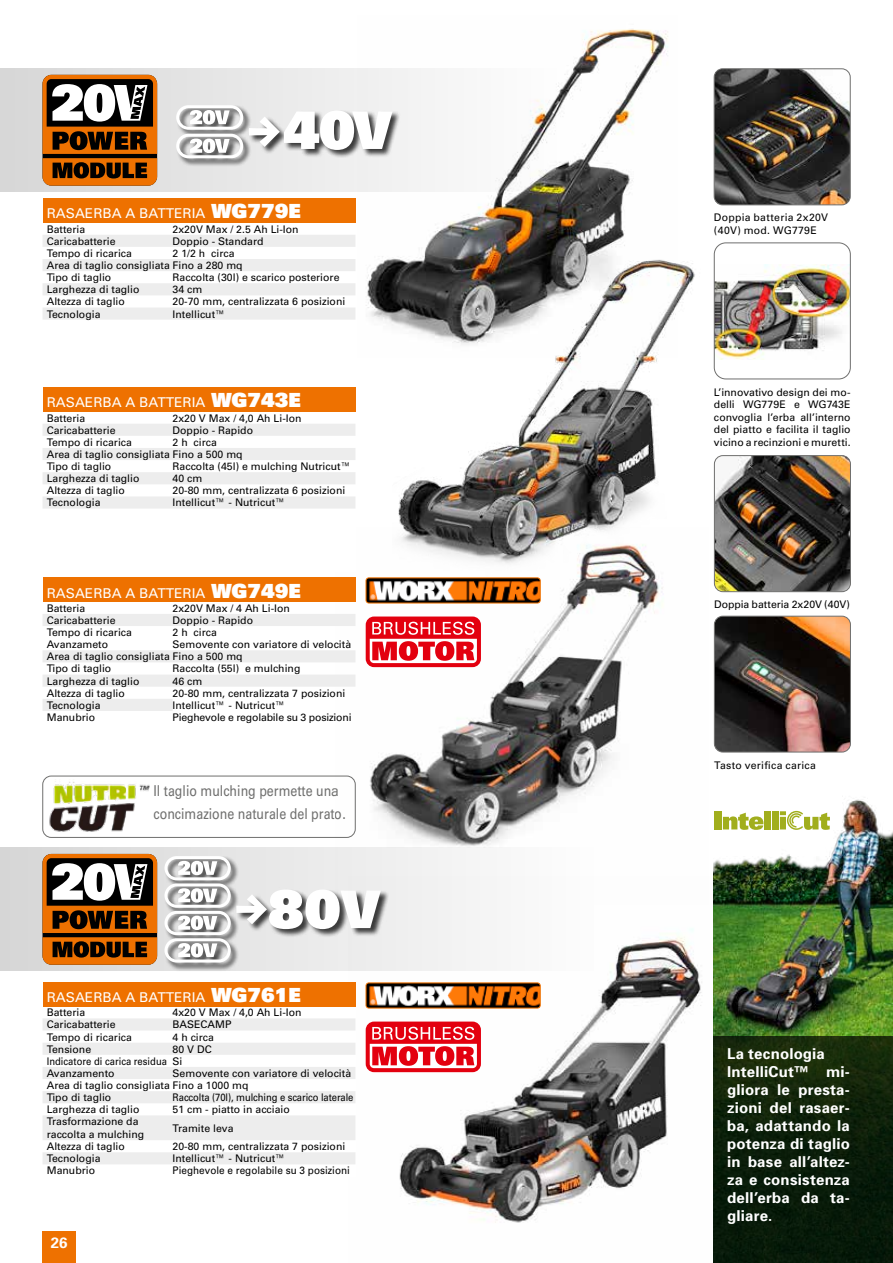
<style>
.page{position:relative;width:893px;height:1263px;background:#fff}
.page>*{position:absolute;margin:0;border:0;box-sizing:border-box;transform-origin:0 0}
.t1{font:700 15px/18px "Univers";letter-spacing:.015em;color:#fff}
.t2{font:15px/22.5px "Univers";color:#6f6f6e;scale:.83 1}
.t3{font:13.5px "Univers";color:#fff}
.t4{font:10.5px/12.1px "Univers";color:#000}
.t5{font:10.5px/12.6px "Univers";letter-spacing:.025em;color:#000}
.t6{font:10.5px "Univers";color:#000;scale:.9 1}
.t7{font:10.5px "Univers";letter-spacing:-.02em;color:#000}
.t8{font:10.5px "Univers";color:#000;scale:.95 1}
.s1{font-weight:900;font-size:19.5px}
</style>
<div class="page">
<img style="left:358px;top:29px;width:310px;height:297px">
<svg style="left:0;top:69px;width:557px;height:123px;fill:#efefef"></svg>
<svg style="left:43px;top:75px;width:114px;height:111px"></svg>
<div style="left:176px;top:105px;width:225px;height:62px;background:#000;opacity:.75"></div>
<svg style="left:176px;top:105px;width:67px;height:53px"></svg>
<svg style="left:249px;top:110px;width:144px;height:40px"></svg>
<img style="left:714px;top:799px;width:179px;height:237px">
<img style="left:42px;top:776px;width:108px;height:62px">
<div style="left:43px;top:776px;width:312px;height:62px;border:1px solid #6f6f6e;border-radius:9px"></div>
<svg style="left:0;top:848px;width:335px;height:123px;fill:#d8d8d8"></svg>
<svg style="left:43px;top:854px;width:114px;height:111px"></svg>
<div style="left:165px;top:856px;width:224px;height:115px;background:#000;opacity:.75"></div>
<svg style="left:164px;top:856px;width:184px;height:106px"></svg>
<img style="left:393px;top:234px;width:302px;height:294px">
<img style="left:335px;top:528px;width:328px;height:376px">
<img style="left:348px;top:877px;width:403px;height:386px">
<img style="left:714px;top:69px;width:136px;height:136px">
<div style="left:714px;top:69px;width:136px;height:136px;border:1px solid #6f6f6e;border-radius:9px"></div>
<img style="left:714px;top:456px;width:136px;height:136px">
<div style="left:714px;top:455px;width:137px;height:137px;border:1px solid #6f6f6e;border-radius:9px"></div>
<img style="left:714px;top:616px;width:136px;height:136px">
<div style="left:714px;top:616px;width:137px;height:136px;border:1px solid #6f6f6e;border-radius:9px"></div>
<img style="left:716px;top:265px;width:133px;height:94px">
<div style="left:714px;top:243px;width:137px;height:136px;border:1px solid #6f6f6e;border-radius:12px"></div>
<img style="left:366px;top:984px;width:173px;height:24px">
<div style="left:366px;top:982px;width:175px;height:26px;border:1px solid #ee7100;border-radius:3px"></div>
<img style="left:366px;top:579px;width:173px;height:24px">
<div style="left:366px;top:577px;width:175px;height:26px;border:1px solid #ee7100;border-radius:3px"></div>
<svg style="left:366px;top:616px;width:115px;height:51px"></svg>
<svg style="left:366px;top:1021px;width:115px;height:51px"></svg>
<div style="left:714px;top:1036px;width:179px;height:227px;background:linear-gradient(to bottom,#1a2c0b,#021408)"></div>
<div style="left:714px;top:811px;width:7px;height:18px;background:#a1ae1d"></div>
<svg style="left:723px;top:813px;width:40px;height:17px"></svg>
<div style="left:764px;top:811px;width:7px;height:18px;background:#a1ae1d"></div>
<div style="left:772px;top:811px;width:6px;height:18px;background:#a1ae1d"></div>
<svg style="left:780px;top:811px;width:50px;height:19px"></svg>
<div style="left:43px;top:387px;width:312px;height:184px;background:#fff"></div>
<div style="left:43px;top:387px;width:312px;height:25px;background:#ee7100"></div>
<svg style="left:43px;top:424px;width:312px;height:85px"></svg>
<div style="left:43px;top:198px;width:312px;height:25px;background:#ee7100"></div>
<svg style="left:43px;top:235px;width:312px;height:85px"></svg>
<div style="left:43px;top:577px;width:312px;height:25px;background:#ee7100"></div>
<div style="left:43px;top:614px;width:312px;height:12px;background:#ededed"></div>
<svg style="left:43px;top:650px;width:312px;height:61px"></svg>
<div style="left:43px;top:982px;width:312px;height:194px;background:#fff"></div>
<div style="left:43px;top:982px;width:312px;height:24px;background:#ee7100"></div>
<svg style="left:43px;top:1018px;width:312px;height:85px"></svg>
<svg style="left:43px;top:1115px;width:312px;height:49px"></svg>
<div style="left:43px;top:1231px;width:33px;height:32px;background:#ee7100"></div>
<p class="t3" style="left:47px;top:206px;width:256px">RASAERBA A BATTERIA <span class="s1">WG779E</span></p>
<p class="t4" style="left:47px;top:223px;width:40px">Batteria</p>
<p class="t4" style="left:173px;top:223px;width:128px">2x20V Max / 2.5 Ah Li-Ion</p>
<p class="t4" style="left:47px;top:235px;width:70px">Caricabatterie</p>
<p class="t4" style="left:173px;top:235px;width:93px">Doppio - Standard</p>
<p class="t4" style="left:47px;top:247px;width:87px">Tempo di ricarica</p>
<p class="t4" style="left:47px;top:247px;width:197px;text-indent:126px">2 1/2 h circa<br>Area di taglio consigliata Fino a 280 mq<br>Tipo di taglio</p>
<p class="t4" style="left:173px;top:271px;width:168px">Raccolta (30l) e scarico posteriore</p>
<p class="t4" style="left:47px;top:284px;width:94px">Larghezza di taglio</p>
<p class="t4" style="left:173px;top:284px;width:31px">34 cm</p>
<p class="t4" style="left:47px;top:296px;width:80px">Altezza di taglio</p>
<p class="t4" style="left:173px;top:296px;width:174px">20-70 mm, centralizzata 6 posizioni</p>
<p class="t4" style="left:47px;top:308px;width:55px">Tecnologia</p>
<p class="t4" style="left:173px;top:308px;width:55px">Intellicut™</p>
<p class="t3" style="left:47px;top:394px;width:256px">RASAERBA A BATTERIA <span class="s1">WG743E</span></p>
<p class="t4" style="left:47px;top:412px;width:40px">Batteria</p>
<p class="t4" style="left:173px;top:412px;width:130px">2x20 V Max / 4,0 Ah Li-Ion</p>
<p class="t4" style="left:47px;top:424px;width:70px">Caricabatterie</p>
<p class="t4" style="left:173px;top:424px;width:82px">Doppio - Rapido</p>
<p class="t4" style="left:47px;top:436px;width:87px">Tempo di ricarica</p>
<p class="t4" style="left:47px;top:436px;width:197px;text-indent:126px">2 h circa<br>Area di taglio consigliata Fino a 500 mq<br>Tipo di taglio</p>
<p class="t4" style="left:173px;top:460px;width:180px">Raccolta (45l) e mulching Nutricut™</p>
<p class="t4" style="left:47px;top:472px;width:94px">Larghezza di taglio</p>
<p class="t4" style="left:173px;top:472px;width:31px">40 cm</p>
<p class="t4" style="left:47px;top:485px;width:80px">Altezza di taglio</p>
<p class="t4" style="left:173px;top:485px;width:174px">20-80 mm, centralizzata 6 posizioni</p>
<p class="t4" style="left:47px;top:497px;width:55px">Tecnologia</p>
<p class="t4" style="left:173px;top:497px;width:115px">Intellicut™ - Nutricut™</p>
<p class="t3" style="left:47px;top:585px;width:256px">RASAERBA A BATTERIA <span class="s1">WG749E</span></p>
<p class="t4" style="left:47px;top:602px;width:40px">Batteria</p>
<p class="t4" style="left:173px;top:602px;width:119px">2x20V Max / 4 Ah Li-Ion</p>
<p class="t4" style="left:47px;top:614px;width:70px">Caricabatterie</p>
<p class="t4" style="left:173px;top:614px;width:82px">Doppio - Rapido</p>
<p class="t4" style="left:47px;top:626px;width:87px">Tempo di ricarica</p>
<p class="t4" style="left:173px;top:626px;width:46px">2 h circa</p>
<p class="t4" style="left:47px;top:638px;width:63px">Avanzameto</p>
<p class="t4" style="left:47px;top:638px;width:306px;text-indent:126px">Semovente con variatore di velocità<br>Area di taglio consigliata Fino a 500 mq<br>Tipo di taglio</p>
<p class="t4" style="left:173px;top:663px;width:129px">Raccolta (55l) e mulching</p>
<p class="t4" style="left:47px;top:675px;width:94px">Larghezza di taglio</p>
<p class="t4" style="left:173px;top:675px;width:31px">46 cm</p>
<p class="t4" style="left:47px;top:687px;width:80px">Altezza di taglio</p>
<p class="t4" style="left:173px;top:687px;width:174px">20-80 mm, centralizzata 7 posizioni</p>
<p class="t4" style="left:47px;top:699px;width:55px">Tecnologia</p>
<p class="t4" style="left:173px;top:699px;width:115px">Intellicut™ - Nutricut™</p>
<p class="t4" style="left:47px;top:711px;width:50px">Manubrio</p>
<p class="t7" style="left:173px;top:711px;width:180px">Pieghevole e regolabile su 3 posizioni</p>
<h1 class="t2" style="left:154px;top:779px;width:233px">Il taglio mulching permette una concimazione naturale del prato.</h1>
<p class="t3" style="left:47px;top:989px;width:256px">RASAERBA A BATTERIA <span class="s1">WG761E</span></p>
<p class="t4" style="left:47px;top:1006px;width:40px">Batteria</p>
<p class="t4" style="left:173px;top:1006px;width:130px">4x20 V Max / 4,0 Ah Li-Ion</p>
<p class="t4" style="left:47px;top:1019px;width:70px">Caricabatterie</p>
<p class="t4" style="left:173px;top:1019px;width:60px">BASECAMP</p>
<p class="t4" style="left:47px;top:1031px;width:87px">Tempo di ricarica</p>
<p class="t4" style="left:173px;top:1031px;width:43px">4 h circa</p>
<p class="t4" style="left:47px;top:1043px;width:46px">Tensione</p>
<p class="t4" style="left:47px;top:1043px;width:166px;text-indent:126px">80 V DC<br>Indicatore di carica residua Si<br>Avanzamento</p>
<p class="t4" style="left:47px;top:1067px;width:306px;text-indent:126px">Semovente con variatore di velocità<br>Area di taglio consigliata Fino a 1000 mq<br>Tipo di taglio</p>
<p class="t6" style="left:173px;top:1091px;width:202px">Raccolta (70l), mulching e scarico laterale</p>
<p class="t4" style="left:47px;top:1103px;width:94px">Larghezza di taglio</p>
<p class="t4" style="left:173px;top:1103px;width:119px">51 cm - piatto in acciaio</p>
<p class="t4" style="left:47px;top:1115px;width:99px;line-height:12.6px">Trasformazione da raccolta a mulching</p>
<p class="t4" style="left:173px;top:1122px;width:62px">Tramite leva</p>
<p class="t4" style="left:47px;top:1140px;width:80px">Altezza di taglio</p>
<p class="t4" style="left:173px;top:1140px;width:174px">20-80 mm, centralizzata 7 posizioni</p>
<p class="t4" style="left:47px;top:1152px;width:55px">Tecnologia</p>
<p class="t4" style="left:173px;top:1152px;width:115px">Intellicut™ - Nutricut™</p>
<p class="t4" style="left:47px;top:1165px;width:50px">Manubrio</p>
<p class="t8" style="left:173px;top:1164px;width:188px">Pieghevole e regolabile su 3 posizioni</p>
<h1 class="t1" style="left:51px;top:1234px;width:18px">26</h1>
<p class="t5" style="left:714px;top:211px;width:116px">Doppia batteria 2x20V (40V) mod. WG779E</p>
<p class="t4" style="left:714px;top:386px;width:138px;line-height:12.6px;text-align:justify">L’innovativo design dei mo&shy;delli WG779E e WG743E convoglia l’erba all’interno del piatto e facilita il taglio vicino a recinzioni e muretti.</p>
<p class="t4" style="left:714px;top:598px;width:137px">Doppia batteria 2x20V (40V)</p>
<p class="t5" style="left:714px;top:759px;width:103px">Tasto verifica carica</p>
<h1 class="t1" style="left:727px;top:1044px;width:124px">La tecnologia<br>IntelliCut™ mi&shy;gliora le presta&shy;zioni del rasaer&shy;ba, adattando la potenza di taglio in base all’altez&shy;za e consistenza dell’erba da ta&shy;gliare.</h1>
</div>
